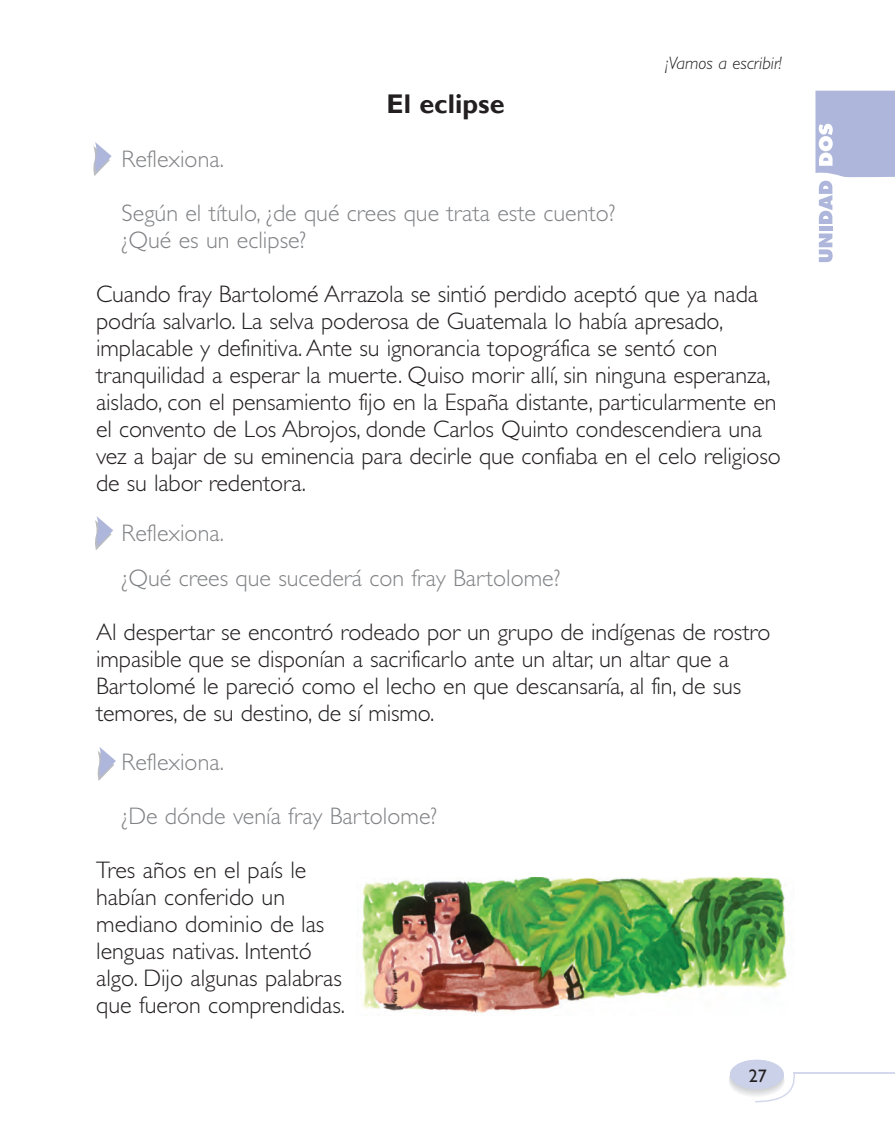
<style>
.page{position:relative;width:895px;height:1145px;background:#fff}
.page>*{position:absolute;margin:0;border:0;box-sizing:border-box;transform-origin:0 0}
.t1{font:700 27px "Gill Sans";color:#231f20}
.t2{font:300 24px/27px "Gill Sans";letter-spacing:-.005em;color:#231f20}
.t3{font:300 24px/27px "Gill Sans";color:#808285}
.t4{font:italic 300 18px "Gill Sans";color:#231f20}
.t5{font:18px "Gill Sans";color:#231f20}
</style>
<div class="page">
<hr style="left:793px;top:1072px;width:102px;height:1px;background:#d4d8ec">
<svg style="left:729px;top:1060px;width:67px;height:43px"></svg>
<svg style="left:819px;top:234px;width:14px;height:28px"></svg>
<div style="left:819px;top:226px;width:13px;height:5px;background:#aeb7db"></div>
<svg style="left:815px;top:91px;width:80px;height:133px"></svg>
<img style="left:361px;top:877px;width:426px;height:137px">
<svg style="left:93px;top:142px;width:19px;height:34px"></svg>
<svg style="left:95px;top:516px;width:18px;height:34px"></svg>
<svg style="left:97px;top:747px;width:19px;height:34px"></svg>
<p class="t1" style="left:387px;top:88px;width:119px">El eclipse</p>
<p class="t4" style="left:665px;top:56px;width:118px">¡Vamos a escribir!</p>
<p class="t3" style="left:122px;top:148px;width:104px">Reflexiona.</p>
<p class="t3" style="left:122px;top:202px;width:495px">Según el título, ¿de qué crees que trata este cuento? ¿Qué es un eclipse?</p>
<p class="t2" style="left:96px;top:283px;width:686px">Cuando fray Bartolomé Arrazola se sintió perdido aceptó que ya nada podría salvarlo. La selva poderosa de Guatemala lo había apresado, implacable y definitiva. Ante su ignorancia topográfica se sentó con tranquilidad a esperar la muerte. Quiso morir allí, sin ninguna esperanza, aislado, con el pensamiento fijo en la España distante, particularmente en el convento de Los Abrojos, donde Carlos Quinto condescendiera una vez a bajar de su eminencia para decirle que confiaba en el celo religioso de su labor redentora.</p>
<p class="t3" style="left:122px;top:513px;width:440px;line-height:45px">Reflexiona.<br>¿Qué crees que sucederá con fray Bartolome?</p>
<p class="t2" style="left:96px;top:621px;width:676px">Al despertar se encontró rodeado por un grupo de indígenas de rostro impasible que se disponían a sacrificarlo ante un altar, un altar que a Bartolomé le pareció como el lecho en que descansaría, al fin, de sus temores, de su destino, de sí mismo.</p>
<p class="t3" style="left:122px;top:751px;width:104px">Reflexiona.</p>
<p class="t3" style="left:122px;top:805px;width:317px">¿De dónde venía fray Bartolome?</p>
<p class="t2" style="left:96px;top:859px;width:250px">Tres años en el país le habían conferido un mediano dominio de las lenguas nativas. Intentó algo. Dijo algunas palabras que fueron comprendidas.</p>
<p class="t5" style="left:749px;top:1065px;width:19px">27</p>
</div>
